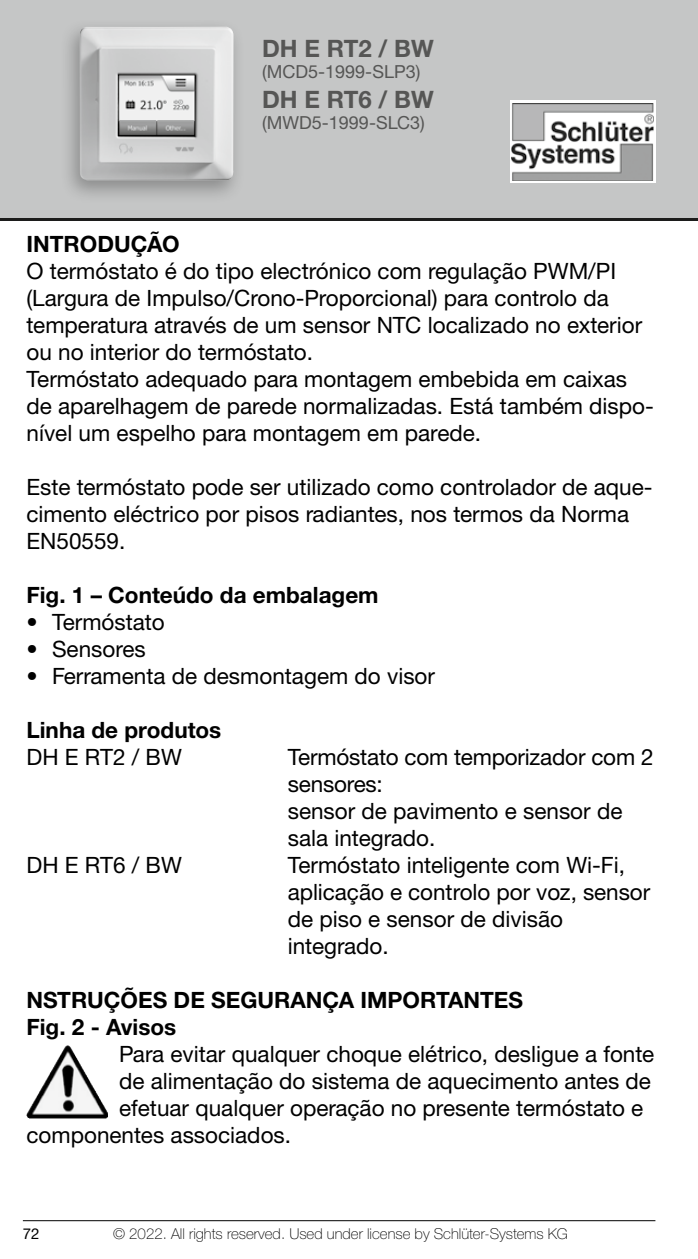
<style>
.page{position:relative;width:698px;height:1259px;background:#fff}
.page>*{position:absolute;margin:0;border:0;box-sizing:border-box;transform-origin:0 0}
.t1{font:700 24px "Helvetica Neue LTW1 G";color:#565655}
.t2{font:22.5px/27px "Helvetica Neue LTW1 G";color:#000}
.t3{font:700 22.5px/27px "Helvetica Neue LTW1 G";color:#000}
.t4{font:18px "Helvetica Neue LTW1 G";color:#565655}
.t5{font:100 15px "Helvetica Neue LTW1 G";color:#000}
.t6{font:15px "Helvetica Neue LTW1 G";color:#000}
</style>
<div class="page">
<div style="left:0;top:0;width:697px;height:218px;background:#c5c6c6"></div>
<hr style="left:0;top:218px;width:697px;height:3px;background:#1c1c1b">
<hr style="left:23px;top:1220px;width:632px;height:1px;background:#000">
<div style="left:60px;top:18px;width:185px;height:186px;background:#000;opacity:.3"></div>
<img style="left:79px;top:27px;width:154px;height:153px">
<svg style="left:510px;top:100px;width:145px;height:83px"></svg>
<img style="left:511px;top:103px;width:142px;height:77px">
<img style="left:26px;top:1045px;width:82px;height:73px">
<p class="t1" style="left:262px;top:34px;width:173px">DH E RT2 / BW</p>
<p class="t4" style="left:262px;top:60px;width:160px">(MCD5-1999-SLP3)</p>
<p class="t1" style="left:262px;top:85px;width:173px">DH E RT6 / BW</p>
<p class="t4" style="left:262px;top:111px;width:164px">(MWD5-1999-SLC3)</p>
<p class="t3" style="left:26px;top:230px;width:154px">INTRODUÇÃO</p>
<p class="t2" style="left:26px;top:257px;width:628px">O termóstato é do tipo electrónico com regulação PWM/PI (Largura de Impulso/Crono-Proporcional) para controlo da temperatura através de um sensor NTC localizado no exterior ou no interior do termóstato.<br>Termóstato adequado para montagem embebida em caixas de aparelhagem de parede normalizadas. Está também dispo&shy;nível um espelho para montagem em parede.</p>
<p class="t2" style="left:26px;top:473px;width:627px">Este termóstato pode ser utilizado como controlador de aque&shy;cimento eléctrico por pisos radiantes, nos termos da Norma<br>EN50559.</p>
<p class="t3" style="left:26px;top:581px;width:353px">Fig. 1 – Conteúdo da embalagem</p>
<p class="t2" style="left:26px;top:608px;width:140px">• Termóstato</p>
<p class="t2" style="left:26px;top:635px;width:121px">• Sensores</p>
<p class="t2" style="left:26px;top:662px;width:410px">• Ferramenta de desmontagem do visor</p>
<p class="t3" style="left:26px;top:716px;width:196px">Linha de produtos</p>
<p class="t2" style="left:26px;top:743px;width:157px">DH E RT2 / BW</p>
<p class="t2" style="left:287px;top:743px;width:367px">Termóstato com temporizador com 2 sensores:<br>sensor de pavimento e sensor de sala integrado.</p>
<p class="t2" style="left:26px;top:851px;width:157px">DH E RT6 / BW</p>
<p class="t2" style="left:287px;top:851px;width:364px">Termóstato inteligente com Wi-Fi, aplicação e controlo por voz, sensor de piso e sensor de divisão integrado.</p>
<p class="t3" style="left:26px;top:986px;width:498px">NSTRUÇÕES DE SEGURANÇA IMPORTANTES<br>Fig. 2 - Avisos</p>
<p class="t2" style="left:119px;top:1040px;width:536px">Para evitar qualquer choque elétrico, desligue a fonte</p>
<p class="t2" style="left:119px;top:1067px;width:533px">de alimentação do sistema de aquecimento antes de</p>
<p class="t2" style="left:119px;top:1094px;width:525px">efetuar qualquer operação no presente termóstato e</p>
<p class="t2" style="left:26px;top:1121px;width:266px">componentes associados.</p>
<p class="t6" style="left:23px;top:1224px;width:18px">72</p>
<p class="t5" style="left:113px;top:1225px;width:456px">© 2022. All rights reserved. Used under license by Schlüter-Systems KG</p>
</div>
